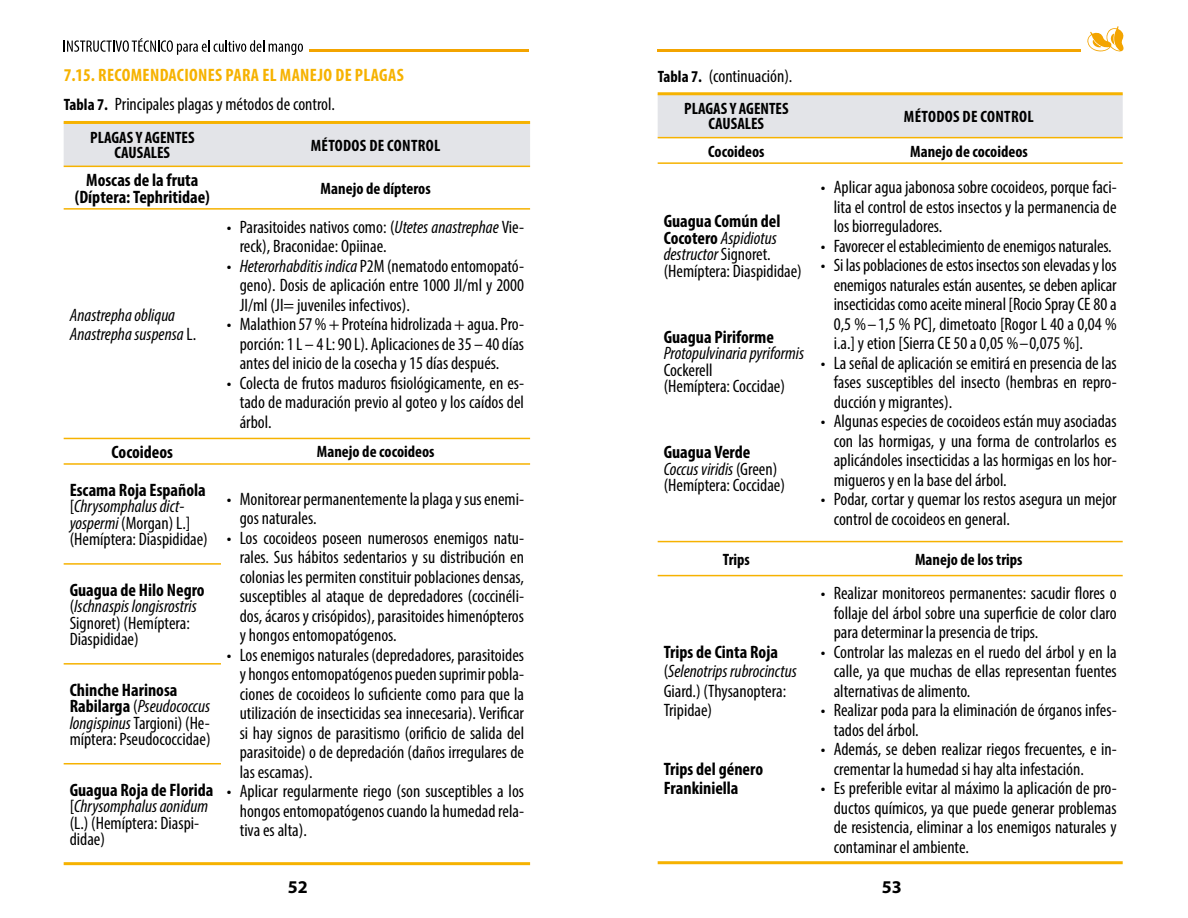
<style>
.page{position:relative;width:1188px;height:918px;background:#fff}
.page>*{position:absolute;margin:0;border:0;box-sizing:border-box;transform-origin:0 0}
.t1{font:condensed 18px/19.5px "Myriad Pro";color:#000}
.t2{font:700 condensed 18px/16.5px "Myriad Pro";color:#000;text-align:center}
.t3{font:italic condensed 18px/19.5px "Myriad Pro";color:#000}
.t4{font:700 condensed 18px "Myriad Pro";letter-spacing:.02em;color:#f6b200}
.t5{font:700 18px "Myriad Pro";color:#000}
.t6{font:700 condensed 16.5px/15px "Myriad Pro";color:#000;text-align:center}
.t7{font:700 condensed 16.5px "Myriad Pro";letter-spacing:.02em;color:#000}
.s1{font-weight:700;font-size:16.5px}
.s2{font-weight:700}
.s3{font-style:italic}
.s4{font-style:normal}
</style>
<div class="page">
<hr style="left:309px;top:49px;width:220px;height:2px;background:#f3a400">
<svg style="left:64px;top:38px;width:239px;height:17px"></svg>
<hr style="left:658px;top:49px;width:423px;height:2px;background:#f3a400">
<svg style="left:1087px;top:26px;width:37px;height:26px"></svg>
<div style="left:64px;top:124px;width:466px;height:42px;background:#e3e4e8"></div>
<hr style="left:221px;top:862px;width:309px;height:3px;background:#f6b200">
<hr style="left:64px;top:862px;width:157px;height:3px;background:#f6b200">
<hr style="left:64px;top:121px;width:157px;height:3px;background:#f6b200">
<hr style="left:221px;top:121px;width:309px;height:3px;background:#f6b200">
<hr style="left:64px;top:166px;width:157px;height:1px;background:#f6b200">
<hr style="left:221px;top:166px;width:309px;height:1px;background:#f6b200">
<hr style="left:64px;top:208px;width:157px;height:2px;background:#f6b200">
<hr style="left:221px;top:208px;width:309px;height:2px;background:#f6b200">
<hr style="left:64px;top:438px;width:157px;height:1px;background:#f6b200">
<hr style="left:221px;top:438px;width:309px;height:1px;background:#f6b200">
<hr style="left:64px;top:463px;width:157px;height:2px;background:#f6b200">
<hr style="left:221px;top:463px;width:309px;height:2px;background:#f6b200">
<hr style="left:64px;top:763px;width:157px;height:1px;background:#f6b200">
<hr style="left:64px;top:563px;width:157px;height:2px;background:#f6b200">
<hr style="left:64px;top:663px;width:157px;height:2px;background:#f6b200">
<div style="left:658px;top:95px;width:465px;height:42px;background:#e3e4e8"></div>
<hr style="left:658px;top:861px;width:157px;height:3px;background:#f6b200">
<hr style="left:815px;top:861px;width:308px;height:3px;background:#f6b200">
<hr style="left:658px;top:137px;width:157px;height:1px;background:#f6b200">
<hr style="left:815px;top:137px;width:308px;height:1px;background:#f6b200">
<hr style="left:658px;top:162px;width:157px;height:2px;background:#f6b200">
<hr style="left:815px;top:162px;width:308px;height:2px;background:#f6b200">
<hr style="left:658px;top:541px;width:157px;height:1px;background:#f6b200">
<hr style="left:815px;top:541px;width:308px;height:1px;background:#f6b200">
<hr style="left:658px;top:575px;width:157px;height:1px;background:#f6b200">
<hr style="left:815px;top:575px;width:308px;height:1px;background:#f6b200">
<hr style="left:658px;top:92px;width:157px;height:3px;background:#f6b200">
<hr style="left:815px;top:92px;width:308px;height:3px;background:#f6b200">
<p class="t4" style="left:64px;top:64px;width:341px">7.15. RECOMENDACIONES PARA EL MANEJO DE PLAGAS</p>
<p class="t1" style="left:658px;top:66px;width:136px"><span class="s1">Tabla 7.</span> (continuación).</p>
<p class="t6" style="left:684px;top:101px;width:106px">PLAGAS Y AGENTES<br>CAUSALES</p>
<p class="t7" style="left:904px;top:106px;width:131px">MÉTODOS DE CONTROL</p>
<p class="t6" style="left:708px;top:143px;width:58px">Cocoideos</p>
<p class="t6" style="left:910px;top:143px;width:119px">Manejo de cocoideos</p>
<p class="t1" style="left:64px;top:94px;width:273px"><span class="s1">Tabla 7.</span> Principales plagas y métodos de control.</p>
<p class="t6" style="left:90px;top:130px;width:106px">PLAGAS Y AGENTES<br>CAUSALES</p>
<p class="t7" style="left:311px;top:135px;width:131px">MÉTODOS DE CONTROL</p>
<p class="t2" style="left:75px;top:171px;width:137px">Moscas de la fruta (Díptera: Tephritidae)</p>
<p class="t6" style="left:321px;top:180px;width:112px">Manejo de dípteros</p>
<p class="t1" style="left:834px;top:178px;width:285px;text-align:justify;text-indent:-13px">• Aplicar agua jabonosa sobre cocoideos, porque faci&shy;lita el control de estos insectos y la permanencia de los biorreguladores.</p>
<p class="t1" style="left:821px;top:236px;width:292px">• Favorecer el establecimiento de enemigos naturales.</p>
<p class="t1" style="left:834px;top:255px;width:284px;text-align:justify;text-indent:-13px">• Si las poblaciones de estos insectos son elevadas y los enemigos naturales están ausentes, se deben aplicar insecticidas como aceite mineral [Rocio Spray CE 80 a 0,5 % – 1,5 % PC], dimetoato [Rogor L 40 a 0,04 % i.a.] y etion [Sierra CE 50 a 0,05 % – 0,075 %].</p>
<p class="t1" style="left:834px;top:353px;width:285px;text-align:justify;text-indent:-13px">• La señal de aplicación se emitirá en presencia de las fases susceptibles del insecto (hembras en repro&shy;ducción y migrantes).</p>
<p class="t1" style="left:834px;top:411px;width:284px;text-align:justify;text-indent:-13px">• Algunas especies de cocoideos están muy asociadas con las hormigas, y una forma de controlarlos es aplicándoles insecticidas a las hormigas en los hor&shy;migueros y en la base del árbol.</p>
<p class="t1" style="left:834px;top:489px;width:285px;text-indent:-13px">• Podar, cortar y quemar los restos asegura un mejor control de cocoideos en general.</p>
<p class="t1" style="left:664px;top:213px;width:140px;line-height:16.5px"><span class="s2">Guagua Común del<br>Cocotero</span> <span class="s3">Aspidiotus destructor</span> Signoret. (Hemíptera: Diaspididae)</p>
<p class="t1" style="left:240px;top:217px;width:286px;text-indent:-13px">• Parasitoides nativos como: (<span class="s3">Utetes anastrephae</span> Vie&shy;reck), Braconidae: Opiinae.</p>
<p class="t1" style="left:240px;top:256px;width:286px;text-align:justify;text-indent:-13px">• <span class="s3">Heterorhabditis indica</span> P2M (nematodo entomopató&shy;geno). Dosis de aplicación entre 1000 JI/ml y 2000<br>JI/ml (JI= juveniles infectivos).</p>
<p class="t1" style="left:240px;top:314px;width:286px;text-align:justify;text-indent:-13px">• Malathion 57 % + Proteína hidrolizada + agua. Pro&shy;porción: 1 L – 4 L: 90 L). Aplicaciones de 35 – 40 días antes del inicio de la cosecha y 15 días después.</p>
<p class="t1" style="left:240px;top:373px;width:286px;text-align:justify;text-indent:-13px">• Colecta de frutos maduros fisiológicamente, en es&shy;tado de maduración previo al goteo y los caídos del árbol.</p>
<p class="t3" style="left:70px;top:305px;width:128px">Anastrepha obliqua<br>Anastrepha suspensa <span class="s4">L.</span></p>
<p class="t2" style="left:664px;top:328px;width:112px">Guagua Piriforme</p>
<p class="t3" style="left:664px;top:343px;width:142px">Protopulvinaria pyriformis</p>
<p class="t1" style="left:664px;top:361px;width:123px;line-height:16.5px">Cockerell<br>(Hemíptera: Coccidae)</p>
<p class="t2" style="left:112px;top:443px;width:63px">Cocoideos</p>
<p class="t6" style="left:317px;top:444px;width:119px">Manejo de cocoideos</p>
<p class="t1" style="left:70px;top:482px;width:140px;line-height:16.5px"><span class="s2">Escama Roja Española </span>[<span class="s3">Chrysomphalus dict&shy;yospermi</span> (Morgan) L.] (Hemíptera: Diaspididae)</p>
<p class="t1" style="left:240px;top:489px;width:286px;text-indent:-13px">• Monitorear permanentemente la plaga y sus enemi&shy;gos naturales.</p>
<p class="t1" style="left:664px;top:444px;width:123px;line-height:16.5px"><span class="s2">Guagua Verde<br></span><span class="s3">Coccus viridis</span> (Green) (Hemíptera: Coccidae)</p>
<p class="t1" style="left:240px;top:528px;width:286px;text-align:justify;text-indent:-13px">• Los cocoideos poseen numerosos enemigos natu&shy;rales. Sus hábitos sedentarios y su distribución en colonias les permiten constituir poblaciones densas, susceptibles al ataque de depredadores (coccinéli&shy;dos, ácaros y crisópidos), parasitoides himenópteros y hongos entomopatógenos.</p>
<p class="t1" style="left:240px;top:645px;width:286px;text-align:justify;text-indent:-13px">• Los enemigos naturales (depredadores, parasitoides y hongos entomopatógenos pueden suprimir pobla&shy;ciones de cocoideos lo suficiente como para que la utilización de insecticidas sea innecesaria). Verificar si hay signos de parasitismo (orificio de salida del parasitoide) o de depredación (daños irregulares de las escamas).</p>
<p class="t1" style="left:240px;top:781px;width:286px;text-align:justify;text-indent:-13px">• Aplicar regularmente riego (son susceptibles a los hongos entomopatógenos cuando la humedad rela&shy;tiva es alta).</p>
<p class="t6" style="left:723px;top:551px;width:29px">Trips</p>
<p class="t6" style="left:915px;top:551px;width:109px">Manejo de los trips</p>
<p class="t1" style="left:70px;top:581px;width:137px;line-height:16.5px"><span class="s2">Guagua de Hilo Negro </span>(<span class="s3">Ischnaspis longisrostris<br></span>Signoret) (Hemíptera:<br>Diaspididae)</p>
<p class="t1" style="left:70px;top:681px;width:142px;line-height:16.5px"><span class="s2">Chinche Harinosa<br>Rabilarga</span> (<span class="s3">Pseudococcus longispinus</span> Targioni) (He&shy;míptera: Pseudococcidae)</p>
<p class="t1" style="left:70px;top:781px;width:145px;line-height:16.5px"><span class="s2">Guagua Roja de Florida </span>[<span class="s3">Chrysomphalus aonidum </span>(L.) (Hemíptera: Diaspi&shy;didae)</p>
<p class="t1" style="left:834px;top:583px;width:284px;text-align:justify;text-indent:-13px">• Realizar monitoreos permanentes: sacudir flores o follaje del árbol sobre una superficie de color claro para determinar la presencia de trips.</p>
<p class="t1" style="left:834px;top:642px;width:285px;text-align:justify;text-indent:-13px">• Controlar las malezas en el ruedo del árbol y en la calle, ya que muchas de ellas representan fuentes alternativas de alimento.</p>
<p class="t1" style="left:834px;top:700px;width:284px;text-indent:-13px">• Realizar poda para la eliminación de órganos infes&shy;tados del árbol.</p>
<p class="t1" style="left:834px;top:739px;width:284px;text-indent:-13px">• Además, se deben realizar riegos frecuentes, e in&shy;crementar la humedad si hay alta infestación.</p>
<p class="t1" style="left:834px;top:778px;width:284px;text-align:justify;text-indent:-13px">• Es preferible evitar al máximo la aplicación de pro&shy;ductos químicos, ya que puede generar problemas de resistencia, eliminar a los enemigos naturales y contaminar el ambiente.</p>
<p class="t1" style="left:664px;top:642px;width:135px"><span class="s2">Trips de Cinta Roja </span>(<span class="s3">Selenotrips rubrocinctus<br></span>Giard.) (Thysanoptera:<br>Tripidae)</p>
<p class="t2" style="left:664px;top:759px;width:101px;line-height:19.5px;text-align:left">Trips del género<br>Frankiniella</p>
<p class="t5" style="left:288px;top:875px;width:21px">52</p>
<p class="t5" style="left:882px;top:875px;width:21px">53</p>
</div>
